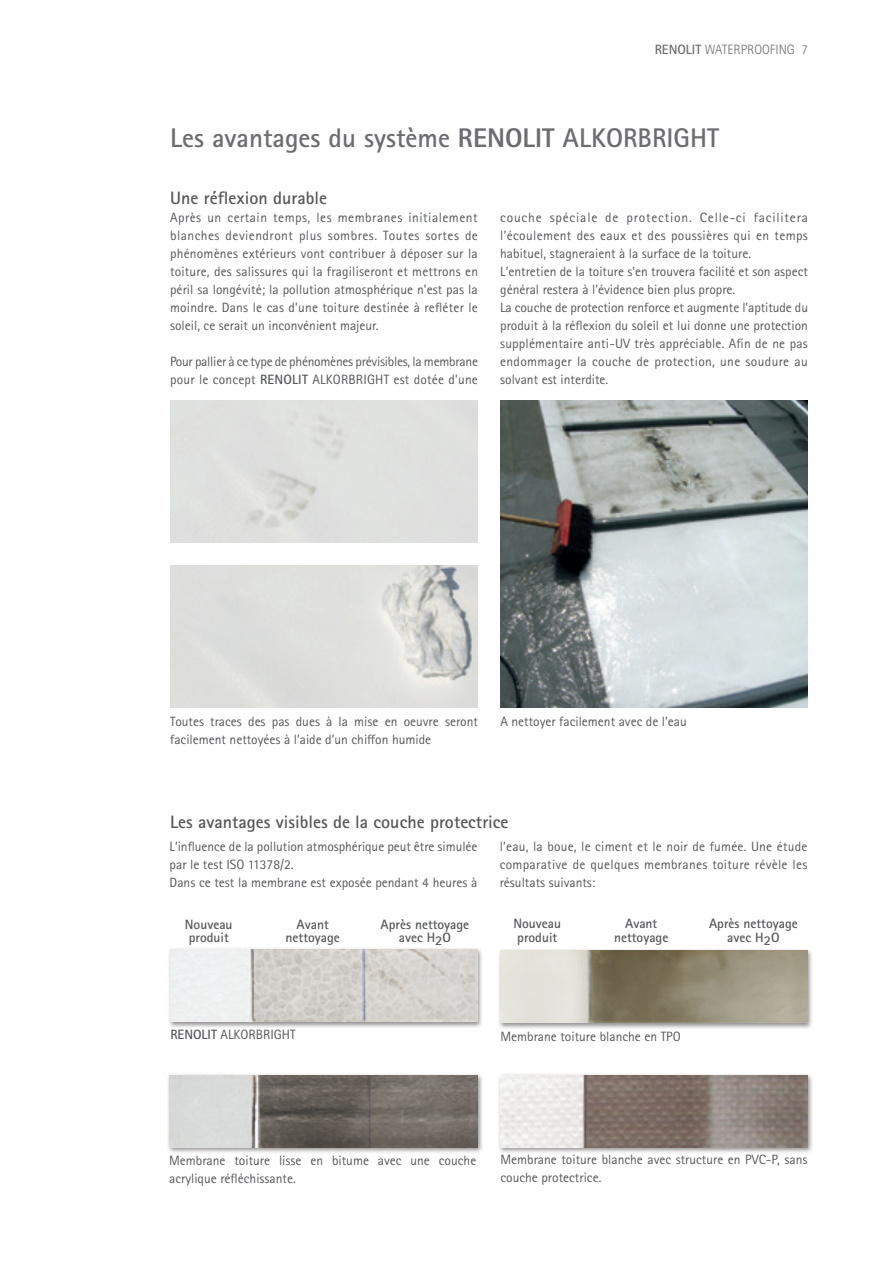
<style>
.page{position:relative;width:893px;height:1263px;background:#fff}
.page>*{position:absolute;margin:0;border:0;box-sizing:border-box;transform-origin:0 0}
.t1{font:700 27px "Rotis Sans Serif Pro";color:#6c6d70}
.Tabul{font:700 18px "Rotis Sans Serif Pro";color:#57585a}
.Tabul-2{font:13.5px/18px "Rotis Sans Serif Pro";color:#57585a}
.Tabul-3{font:700 13.5px/13.5px "Rotis Sans Serif Pro";color:#57585a;text-align:center}
.Tabul-4{font:13.5px/18px "Rotis Sans Serif Pro";letter-spacing:-.02em;color:#57585a}
.t2{font:300 13.5px "Rotis Sans Serif Pro";color:#6c6d70}
.s1{font-weight:700}
.s2{font-weight:800}
</style>
<div class="page">
<img style="left:500px;top:400px;width:308px;height:308px">
<img style="left:170px;top:565px;width:307px;height:143px">
<div style="left:497px;top:947px;width:316px;height:82px;background:#231f20;opacity:.51"></div>
<img style="left:500px;top:950px;width:307px;height:73px">
<div style="left:167px;top:946px;width:316px;height:82px;background:#231f20;opacity:.51"></div>
<img style="left:170px;top:949px;width:307px;height:73px">
<div style="left:166px;top:1072px;width:317px;height:81px;background:#231f20;opacity:.51"></div>
<img style="left:170px;top:1075px;width:308px;height:72px">
<div style="left:497px;top:1072px;width:317px;height:81px;background:#231f20;opacity:.51"></div>
<img style="left:500px;top:1075px;width:308px;height:72px">
<p class="t2" style="left:655px;top:42px;width:155px"><span class="s1">RENOLIT</span> WATERPROOFING 7</p>
<p class="t1" style="left:170px;top:120px;width:550px">Les avantages du système <span class="s2">RENOLIT</span> ALKORBRIGHT</p>
<p class="Tabul" style="left:170px;top:186px;width:158px">Une réflexion durable</p>
<p class="Tabul-2" style="left:170px;top:209px;width:309px;text-align:justify">Après un certain temps, les membranes initialement blanches deviendront plus sombres. Toutes sortes de phénomènes extérieurs vont contribuer à déposer sur la toiture, des salissures qui la fragiliseront et mettrons en péril sa longévité; la pollution atmosphérique n’est pas la moindre. Dans le cas d’une toiture destinée à refléter le soleil, ce serait un inconvénient majeur.</p>
<p class="Tabul-4" style="left:170px;top:353px;width:309px">Pour pallier à ce type de phénomènes prévisibles, la membrane pour le concept <span class="s1">RENOLIT</span> ALKORBRIGHT est dotée d’une</p>
<p class="Tabul-2" style="left:500px;top:208px;width:309px;text-align:justify">couche spéciale de protection. Celle-ci facilitera l’écoulement des eaux et des poussières qui en temps habituel, stagneraient à la surface de la toiture.</p>
<p class="Tabul-2" style="left:500px;top:262px;width:309px">L’entretien de la toiture s’en trouvera facilité et son aspect général restera à l’évidence bien plus propre.</p>
<p class="Tabul-2" style="left:500px;top:298px;width:309px;text-align:justify">La couche de protection renforce et augmente l’aptitude du produit à la réflexion du soleil et lui donne une protection supplémentaire anti-UV très appréciable. Afin de ne pas endommager la couche de protection, une soudure au solvant est interdite.</p>
<p class="Tabul-2" style="left:170px;top:713px;width:309px">Toutes traces des pas dues à la mise en oeuvre seront facilement nettoyées à l’aide d’un chiffon humide</p>
<p class="Tabul-2" style="left:500px;top:713px;width:188px">A nettoyer facilement avec de l’eau</p>
<p class="Tabul" style="left:170px;top:811px;width:340px">Les avantages visibles de la couche protectrice</p>
<p class="Tabul-2" style="left:170px;top:837px;width:309px">L’influence de la pollution atmosphérique peut être simulée par le test ISO 11378/2.</p>
<p class="Tabul-2" style="left:170px;top:873px;width:309px">Dans ce test la membrane est exposée pendant 4 heures à</p>
<p class="Tabul-2" style="left:500px;top:837px;width:309px;text-align:justify">l’eau, la boue, le ciment et le noir de fumée. Une étude comparative de quelques membranes toiture révèle les résultats suivants:</p>
<p class="Tabul-3" style="left:185px;top:917px;width:49px;text-align:left">Nouveau produit</p>
<p class="Tabul-3" style="left:286px;top:917px;width:56px">Avant nettoyage</p>
<p class="Tabul-3" style="left:380px;top:917px;width:90px">Après nettoyage avec H2O</p>
<p class="Tabul-3" style="left:513px;top:917px;width:49px;text-align:left">Nouveau produit</p>
<p class="Tabul-3" style="left:614px;top:917px;width:56px">Avant nettoyage</p>
<p class="Tabul-3" style="left:709px;top:917px;width:90px">Après nettoyage avec H2O</p>
<p class="Tabul-2" style="left:170px;top:1026px;width:127px"><span class="s1">RENOLIT</span> ALKORBRIGHT</p>
<p class="Tabul-2" style="left:500px;top:1028px;width:182px">Membrane toiture blanche en TPO</p>
<p class="Tabul-2" style="left:169px;top:1152px;width:309px">Membrane toiture lisse en bitume avec une couche acrylique réfléchissante.</p>
<p class="Tabul-2" style="left:500px;top:1151px;width:308px">Membrane toiture blanche avec structure en PVC-P, sans couche protectrice.</p>
</div>
